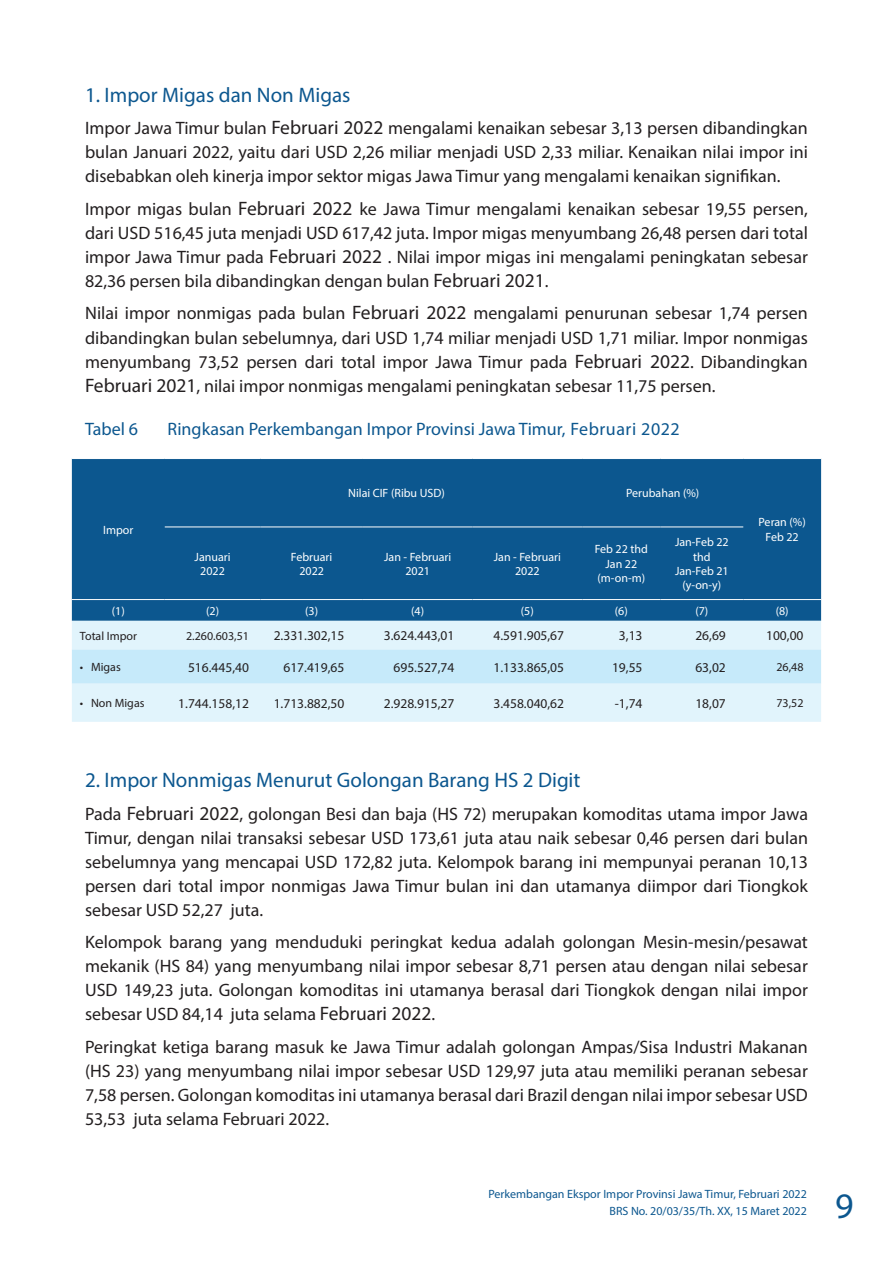
<style>
.page{position:relative;width:893px;height:1263px;background:#fff}
.page>*{position:absolute;margin:0;border:0;box-sizing:border-box;transform-origin:0 0}
.t1{font:36px "Myriad Pro";color:#0c578f}
.Body_Text_BRS{font:21px "Myriad Pro";color:#0c578f}
.Body_Text_BRS-2{font:18px/24px "Myriad Pro";color:#231f20;text-align:justify}
.t2{font:18px "Myriad Pro";color:#0c578f}
.Content_Tabel_BRS{font:13.5px "Myriad Pro";color:#231f20}
.Judul_Kolom_Tabel_BR{font:12px/14.4px "Myriad Pro";color:#fff;text-align:center}
.t3{font:12px/16.4px "Myriad Pro";color:#0c578f;text-align:right}
.Stub_Table_BRS{font:12px "Myriad Pro";color:#231f20}
.Content_Tabel_BRS-2{font:12px "Myriad Pro";color:#231f20}
.s1{font-size:19.5px}
</style>
<div class="page">
<div style="left:72px;top:459px;width:749px;height:162px;background:#0c578f"></div>
<div style="left:72px;top:621px;width:749px;height:101px;background:#e1f4fc"></div>
<div style="left:72px;top:649px;width:749px;height:34px;background:#c6eafa"></div>
<hr style="left:165px;top:527px;width:95px;height:1px;background:#fff">
<hr style="left:260px;top:527px;width:103px;height:1px;background:#fff">
<hr style="left:363px;top:527px;width:110px;height:1px;background:#fff">
<hr style="left:473px;top:527px;width:109px;height:1px;background:#fff">
<hr style="left:582px;top:527px;width:78px;height:1px;background:#fff">
<hr style="left:660px;top:527px;width:83px;height:1px;background:#fff">
<hr style="left:72px;top:599px;width:93px;height:1px;background:#fff">
<hr style="left:165px;top:599px;width:95px;height:1px;background:#fff">
<hr style="left:260px;top:599px;width:103px;height:1px;background:#fff">
<hr style="left:363px;top:599px;width:110px;height:1px;background:#fff">
<hr style="left:473px;top:599px;width:109px;height:1px;background:#fff">
<hr style="left:582px;top:599px;width:78px;height:1px;background:#fff">
<hr style="left:660px;top:599px;width:83px;height:1px;background:#fff">
<hr style="left:743px;top:599px;width:78px;height:1px;background:#fff">
<p class="Body_Text_BRS" style="left:85px;top:82px;width:267px">1. Impor Migas dan Non Migas</p>
<p class="Body_Text_BRS-2" style="left:85px;top:116px;width:724px">Impor Jawa Timur bulan <span class="s1">Februari 2022</span> mengalami kenaikan sebesar 3,13 persen dibandingkan bulan Januari 2022, yaitu dari USD 2,26 miliar menjadi USD 2,33 miliar. Kenaikan nilai impor ini disebabkan oleh kinerja impor sektor migas Jawa Timur yang mengalami kenaikan signifikan.</p>
<p class="Body_Text_BRS-2" style="left:85px;top:197px;width:724px">Impor migas bulan <span class="s1">Februari 2022</span> ke Jawa Timur mengalami kenaikan sebesar 19,55 persen, dari USD 516,45 juta menjadi USD 617,42 juta. Impor migas menyumbang 26,48 persen dari total impor Jawa Timur pada <span class="s1">Februari 2022</span> . Nilai impor migas ini mengalami peningkatan sebesar 82,36 persen bila dibandingkan dengan bulan <span class="s1">Februari 2021</span>.</p>
<p class="Body_Text_BRS-2" style="left:85px;top:301px;width:724px">Nilai impor nonmigas pada bulan <span class="s1">Februari 2022</span> mengalami penurunan sebesar 1,74 persen dibandingkan bulan sebelumnya, dari USD 1,74 miliar menjadi USD 1,71 miliar. Impor nonmigas menyumbang 73,52 persen dari total impor Jawa Timur pada <span class="s1">Februari 2022</span>. Dibandingkan <span class="s1">Februari 2021</span>, nilai impor nonmigas mengalami peningkatan sebesar 11,75 persen.</p>
<p class="t2" style="left:85px;top:417px;width:55px">Tabel 6</p>
<p class="t2" style="left:168px;top:417px;width:514px">Ringkasan Perkembangan Impor Provinsi Jawa Timur, Februari 2022</p>
<p class="Judul_Kolom_Tabel_BR" style="left:103px;top:522px;width:32px">Impor</p>
<p class="Judul_Kolom_Tabel_BR" style="left:195px;top:549px;width:38px">Januari</p>
<p class="Judul_Kolom_Tabel_BR" style="left:200px;top:563px;width:26px">2022</p>
<p class="Judul_Kolom_Tabel_BR" style="left:291px;top:549px;width:43px">Februari</p>
<p class="Judul_Kolom_Tabel_BR" style="left:299px;top:563px;width:26px">2022</p>
<p class="Judul_Kolom_Tabel_BR" style="left:348px;top:486px;width:98px">Nilai CIF (Ribu USD)</p>
<p class="Judul_Kolom_Tabel_BR" style="left:626px;top:486px;width:75px">Perubahan (%)</p>
<p class="Judul_Kolom_Tabel_BR" style="left:384px;top:549px;width:69px">Jan - Februari</p>
<p class="Judul_Kolom_Tabel_BR" style="left:405px;top:563px;width:26px">2021</p>
<p class="Judul_Kolom_Tabel_BR" style="left:494px;top:549px;width:69px">Jan - Februari</p>
<p class="Judul_Kolom_Tabel_BR" style="left:515px;top:563px;width:26px">2022</p>
<p class="Judul_Kolom_Tabel_BR" style="left:595px;top:542px;width:55px">Feb 22 thd<br>Jan 22</p>
<p class="Judul_Kolom_Tabel_BR" style="left:597px;top:571px;width:49px">(m-on-m)</p>
<p class="Judul_Kolom_Tabel_BR" style="left:675px;top:535px;width:55px">Jan-Feb 22 thd</p>
<p class="Judul_Kolom_Tabel_BR" style="left:675px;top:563px;width:55px">Jan-Feb 21 (y-on-y)</p>
<p class="Judul_Kolom_Tabel_BR" style="left:758px;top:515px;width:49px">Peran (%)</p>
<p class="Judul_Kolom_Tabel_BR" style="left:766px;top:529px;width:35px">Feb 22</p>
<p class="Judul_Kolom_Tabel_BR" style="left:112px;top:604px;width:14px">(1)</p>
<p class="Judul_Kolom_Tabel_BR" style="left:206px;top:603px;width:14px">(2)</p>
<p class="Judul_Kolom_Tabel_BR" style="left:305px;top:603px;width:14px">(3)</p>
<p class="Judul_Kolom_Tabel_BR" style="left:411px;top:603px;width:14px">(4)</p>
<p class="Judul_Kolom_Tabel_BR" style="left:521px;top:603px;width:14px">(5)</p>
<p class="Judul_Kolom_Tabel_BR" style="left:615px;top:603px;width:14px">(6)</p>
<p class="Judul_Kolom_Tabel_BR" style="left:695px;top:603px;width:14px">(7)</p>
<p class="Judul_Kolom_Tabel_BR" style="left:776px;top:603px;width:14px">(8)</p>
<p class="Stub_Table_BRS" style="left:80px;top:628px;width:59px">Total Impor</p>
<p class="Content_Tabel_BRS-2" style="left:186px;top:628px;width:64px">2.260.603,51</p>
<p class="Content_Tabel_BRS" style="left:274px;top:627px;width:72px">2.331.302,15</p>
<p class="Content_Tabel_BRS" style="left:384px;top:627px;width:72px">3.624.443,01</p>
<p class="Content_Tabel_BRS" style="left:493px;top:627px;width:72px">4.591.905,67</p>
<p class="Content_Tabel_BRS" style="left:619px;top:627px;width:25px">3,13</p>
<p class="Content_Tabel_BRS" style="left:695px;top:627px;width:32px">26,69</p>
<p class="Content_Tabel_BRS" style="left:766px;top:627px;width:39px">100,00</p>
<p class="Stub_Table_BRS" style="left:80px;top:660px;width:42px">• Migas</p>
<p class="Content_Tabel_BRS" style="left:188px;top:659px;width:62px">516.445,40</p>
<p class="Content_Tabel_BRS" style="left:283px;top:659px;width:62px">617.419,65</p>
<p class="Content_Tabel_BRS" style="left:393px;top:659px;width:62px">695.527,74</p>
<p class="Content_Tabel_BRS" style="left:493px;top:659px;width:72px">1.133.865,05</p>
<p class="Content_Tabel_BRS" style="left:612px;top:659px;width:32px">19,55</p>
<p class="Content_Tabel_BRS" style="left:695px;top:659px;width:32px">63,02</p>
<p class="Content_Tabel_BRS-2" style="left:776px;top:660px;width:29px">26,48</p>
<p class="Stub_Table_BRS" style="left:80px;top:696px;width:66px">• Non Migas</p>
<p class="Content_Tabel_BRS" style="left:178px;top:695px;width:72px">1.744.158,12</p>
<p class="Content_Tabel_BRS" style="left:274px;top:695px;width:72px">1.713.882,50</p>
<p class="Content_Tabel_BRS" style="left:384px;top:695px;width:72px">2.928.915,27</p>
<p class="Content_Tabel_BRS" style="left:493px;top:695px;width:72px">3.458.040,62</p>
<p class="Content_Tabel_BRS" style="left:615px;top:695px;width:29px">-1,74</p>
<p class="Content_Tabel_BRS" style="left:695px;top:695px;width:32px">18,07</p>
<p class="Content_Tabel_BRS-2" style="left:776px;top:696px;width:29px">73,52</p>
<p class="Body_Text_BRS" style="left:85px;top:767px;width:497px">2. Impor Nonmigas Menurut Golongan Barang HS 2 Digit</p>
<p class="Body_Text_BRS-2" style="left:85px;top:801px;width:724px">Pada <span class="s1">Februari 2022</span>, golongan Besi dan baja (HS 72) merupakan komoditas utama impor Jawa Timur, dengan nilai transaksi sebesar USD 173,61 juta atau naik sebesar 0,46 persen dari bulan sebelumnya yang mencapai USD 172,82 juta. Kelompok barang ini mempunyai peranan 10,13 persen dari total impor nonmigas Jawa Timur bulan ini dan utamanya diimpor dari Tiongkok sebesar USD 52,27 juta.</p>
<p class="Body_Text_BRS-2" style="left:85px;top:930px;width:724px">Kelompok barang yang menduduki peringkat kedua adalah golongan Mesin-mesin/pesawat mekanik (HS 84) yang menyumbang nilai impor sebesar 8,71 persen atau dengan nilai sebesar USD 149,23 juta. Golongan komoditas ini utamanya berasal dari Tiongkok dengan nilai impor sebesar USD 84,14 juta selama <span class="s1">Februari 2022</span>.</p>
<p class="Body_Text_BRS-2" style="left:85px;top:1034px;width:724px">Peringkat ketiga barang masuk ke Jawa Timur adalah golongan Ampas/Sisa Industri Makanan (HS 23) yang menyumbang nilai impor sebesar USD 129,97 juta atau memiliki peranan sebesar 7,58 persen. Golongan komoditas ini utamanya berasal dari Brazil dengan nilai impor sebesar USD 53,53 juta selama Februari 2022.</p>
<p class="t3" style="left:488px;top:1186px;width:320px">Perkembangan Ekspor Impor Provinsi Jawa Timur, Februari 2022<br>BRS No. 20/03/35/Th. XX, 15 Maret 2022</p>
<h1 class="t1" style="left:835px;top:1184px;width:20px">9</h1>
</div>
